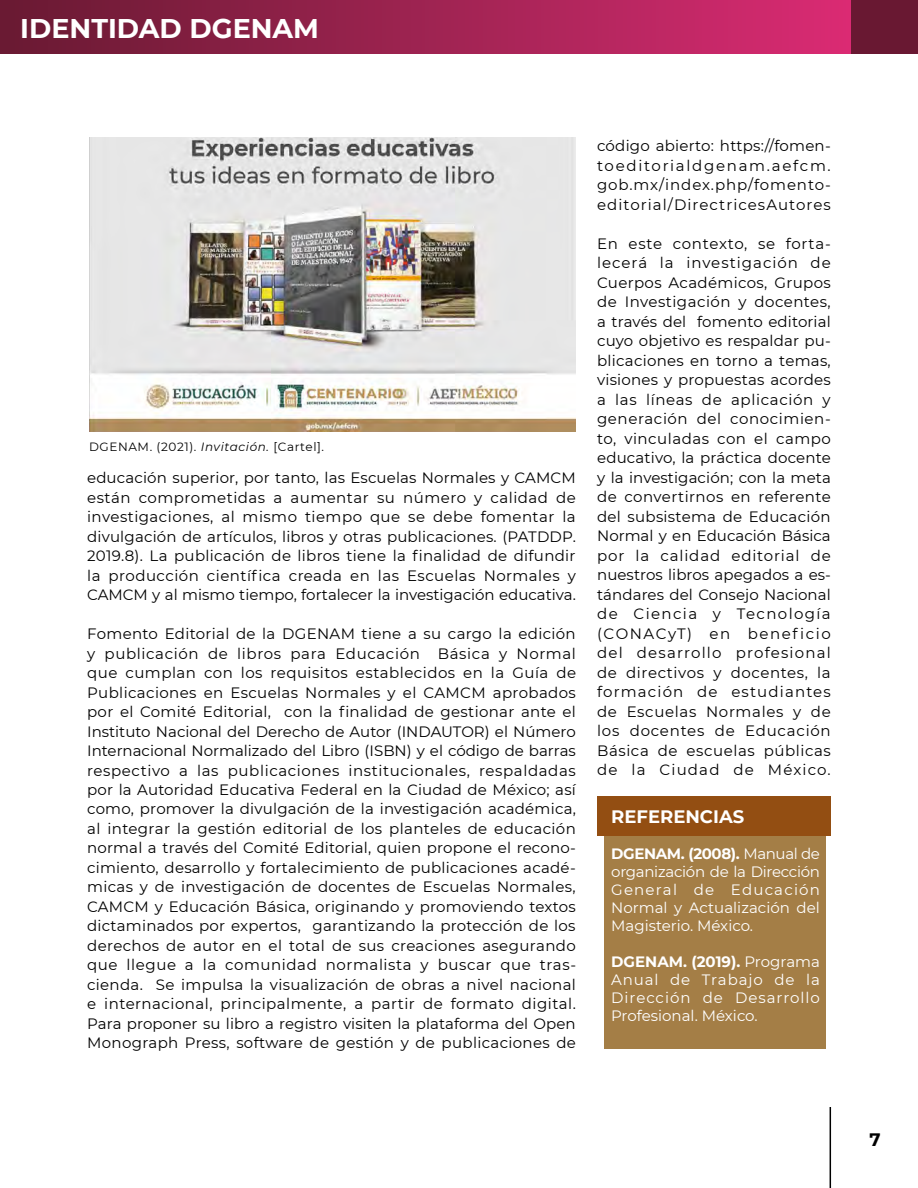
<style>
.page{position:relative;width:918px;height:1188px;background:#fff}
.page>*{position:absolute;margin:0;border:0;box-sizing:border-box;transform-origin:0 0}
.t1{font:700 27px "Montserrat";color:#fff}
.t2{font:700 18px "Montserrat";color:#fff}
.t3{font:700 18px "Montserrat";color:#000}
.t4{font:15px/19.5px "Montserrat";letter-spacing:.03em;color:#000;text-align:justify}
.t5{font:15px/18px "Montserrat";color:#fff;text-align:justify}
.t6{font:12px "Montserrat";letter-spacing:.05em;color:#000}
.s1{font-style:italic}
.s2{font-weight:700}
</style>
<div class="page">
<hr style="left:830px;top:1107px;width:1px;height:81px;background:#000">
<hr style="left:0;top:0;width:1px;height:54px;background:#691832">
<div style="left:1px;top:0;width:917px;height:54px;background:linear-gradient(to right,#671a31,#e12d78)"></div>
<div style="left:851px;top:0;width:67px;height:54px;background:#691832"></div>
<img style="left:89px;top:138px;width:487px;height:294px">
<div style="left:604px;top:827px;width:222px;height:221px;background:#a47e46"></div>
<div style="left:597px;top:797px;width:234px;height:39px;background:#934e12"></div>
<h1 class="t1" style="left:20px;top:9px;width:300px">IDENTIDAD DGENAM</h1>
<p class="t6" style="left:89px;top:439px;width:237px">DGENAM. (2021). <span class="s1">Invitación.</span> [Cartel].</p>
<p class="t4" style="left:87px;top:467px;width:490px">educación superior, por tanto, las Escuelas Normales y CAMCM están comprometidas a aumentar su número y calidad de investigaciones, al mismo tiempo que se debe fomentar la divulgación de artículos, libros y otras publicaciones. (PATDDP.<br>2019.8). La publicación de libros tiene la finalidad de difundir la producción científica creada en las Escuelas Normales y CAMCM y al mismo tiempo, fortalecer la investigación educativa.</p>
<p class="t4" style="left:87px;top:623px;width:490px">Fomento Editorial de la DGENAM tiene a su cargo la edición y publicación de libros para Educación Básica y Normal que cumplan con los requisitos establecidos en la Guía de Publicaciones en Escuelas Normales y el CAMCM aprobados por el Comité Editorial, con la finalidad de gestionar ante el Instituto Nacional del Derecho de Autor (INDAUTOR) el Número Internacional Normalizado del Libro (ISBN) y el código de barras respectivo a las publicaciones institucionales, respaldadas por la Autoridad Educativa Federal en la Ciudad de México; así como, promover la divulgación de la investigación académica, al integrar la gestión editorial de los planteles de educación normal a través del Comité Editorial, quien propone el recono&shy;cimiento, desarrollo y fortalecimiento de publicaciones acadé&shy;micas y de investigación de docentes de Escuelas Normales, CAMCM y Educación Básica, originando y promoviendo textos dictaminados por expertos, garantizando la protección de los derechos de autor en el total de sus creaciones asegurando que llegue a la comunidad normalista y buscar que tras&shy;cienda. Se impulsa la visualización de obras a nivel nacional e internacional, principalmente, a partir de formato digital.<br>Para proponer su libro a registro visiten la plataforma del Open Monograph Press, software de gestión y de publicaciones de</p>
<p class="t4" style="left:597px;top:136px;width:235px">código abierto: https://fomen&shy;toeditorialdgenam.aefcm. gob.mx/index.php/fomento&shy;editorial/DirectricesAutores</p>
<p class="t4" style="left:597px;top:233px;width:235px">En este contexto, se forta&shy;lecerá la investigación de Cuerpos Académicos, Grupos de Investigación y docentes, a través del fomento editorial cuyo objetivo es respaldar pu&shy;blicaciones en torno a temas, visiones y propuestas acordes a las líneas de aplicación y generación del conocimien&shy;to, vinculadas con el campo educativo, la práctica docente y la investigación; con la meta de convertirnos en referente del subsistema de Educación Normal y en Educación Básica por la calidad editorial de nuestros libros apegados a es&shy;tándares del Consejo Nacional de Ciencia y Tecnología (CONACyT) en beneficio del desarrollo profesional de directivos y docentes, la formación de estudiantes de Escuelas Normales y de los docentes de Educación Básica de escuelas públicas de la Ciudad de México.</p>
<p class="t2" style="left:611px;top:804px;width:135px">REFERENCIAS</p>
<p class="t5" style="left:611px;top:845px;width:210px"><span class="s2">DGENAM. (2008).</span> Manual de organización de la Dirección General de Educación Normal y Actualización del Magisterio. México.</p>
<p class="t5" style="left:611px;top:953px;width:210px"><span class="s2">DGENAM. (2019).</span> Programa Anual de Trabajo de la Dirección de Desarrollo Profesional. México.</p>
<p class="t3" style="left:870px;top:1127px;width:13px">7</p>
</div>
